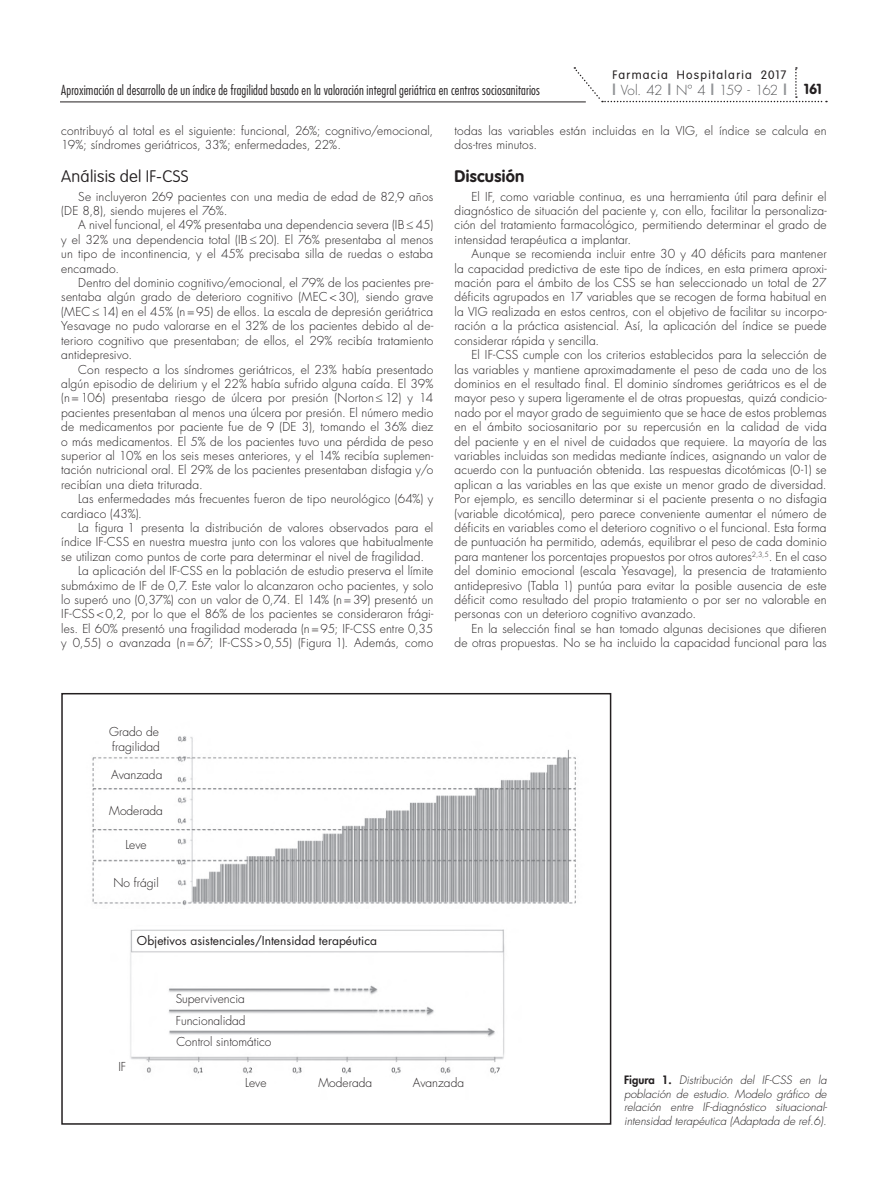
<style>
.page{position:relative;width:888px;height:1186px;background:#fff}
.page>*{position:absolute;margin:0;border:0;box-sizing:border-box;transform-origin:0 0}
.t1{font:100 16.5px "VAG Rounded Std";letter-spacing:.015em;color:#231f20}
.t2{font:700 16.5px "VAG Rounded Std";letter-spacing:.015em;color:#231f20}
.t3{font:700 14.4px "VAG Rounded Std";color:#231f20}
.t4{font:300 condensed 13.5px "Futura Std";letter-spacing:.01em;color:#231f20}
.t5{font:300 13.5px "Futura Std";letter-spacing:-.05em;color:#57585a}
.t6{font:300 12px/14.4px "Futura Std";letter-spacing:.01em;color:#231f20}
.t7{font:12px "Futura Std";color:#231f20}
.t8{font:300 12px "VAG Rounded Std";letter-spacing:.105em;color:#231f20}
.t9{font:italic 300 11.25px/13.5px "Futura Std";color:#231f20;text-align:justify}
.s1{font-weight:800;color:#939598}
.s2{font-weight:800;font-style:normal}
</style>
<div class="page">
<svg style="left:574px;top:67px;width:253px;height:35px"></svg>
<hr style="left:60px;top:102px;width:526px;height:1px;background:#231f20">
<img style="left:92px;top:736px;width:484px;height:338px">
<div style="left:61px;top:693px;width:550px;height:431px;border:2px solid #231f20"></div>
<p class="t8" style="left:612px;top:68px;width:176px">Farmacia Hospitalaria 2017</p>
<p class="t4" style="left:61px;top:82px;width:480px">Aproximación al desarrollo de un índice de fragilidad basado en la valoración integral geriátrica en centros sociosanitarios</p>
<p class="t5" style="left:612px;top:82px;width:176px"><span class="s1">l</span> Vol. 42 <span class="s1">l</span> Nº 4 <span class="s1">l</span> 159 - 162 <span class="s1">l</span></p>
<p class="t6" style="left:61px;top:124px;width:374px">contribuyó al total es el siguiente: funcional, 26%; cognitivo/emocional,<br>19%; síndromes geriátricos, 33%; enfermedades, 22%.</p>
<h1 class="t1" style="left:61px;top:167px;width:129px">Análisis del IF-CSS</h1>
<p class="t6" style="left:61px;top:189px;width:373px;text-indent:17px">Se incluyeron 269 pacientes con una media de edad de 82,9 años (DE 8,8), siendo mujeres el 76%.</p>
<p class="t6" style="left:61px;top:218px;width:374px;text-align:justify;text-indent:17px">A nivel funcional, el 49% presentaba una dependencia severa (IB≤45) y el 32% una dependencia total (IB≤20). El 76% presentaba al menos un tipo de incontinencia, y el 45% precisaba silla de ruedas o estaba encamado.</p>
<p class="t6" style="left:61px;top:276px;width:374px;text-align:justify;text-indent:17px">Dentro del dominio cognitivo/emocional, el 79% de los pacientes pre&shy;sentaba algún grado de deterioro cognitivo (MEC&lt;30), siendo grave (MEC≤14) en el 45% (n=95) de ellos. La escala de depresión geriátrica Yesavage no pudo valorarse en el 32% de los pacientes debido al de&shy;terioro cognitivo que presentaban; de ellos, el 29% recibía tratamiento antidepresivo.</p>
<p class="t6" style="left:61px;top:362px;width:374px;text-align:justify;text-indent:17px">Con respecto a los síndromes geriátricos, el 23% había presentado algún episodio de delirium y el 22% había sufrido alguna caída. El 39% (n=106) presentaba riesgo de úlcera por presión (Norton≤12) y 14 pacientes presentaban al menos una úlcera por presión. El número medio de medicamentos por paciente fue de 9 (DE 3), tomando el 36% diez o más medicamentos. El 5% de los pacientes tuvo una pérdida de peso superior al 10% en los seis meses anteriores, y el 14% recibía suplemen&shy;tación nutricional oral. El 29% de los pacientes presentaban disfagia y/o recibían una dieta triturada.</p>
<p class="t6" style="left:61px;top:492px;width:374px;text-indent:17px">Las enfermedades más frecuentes fueron de tipo neurológico (64%) y cardiaco (43%).</p>
<p class="t6" style="left:78px;top:521px;width:357px">La figura 1 presenta la distribución de valores observados para el</p>
<p class="t6" style="left:61px;top:535px;width:374px">índice IF-CSS en nuestra muestra junto con los valores que habitualmente</p>
<p class="t6" style="left:61px;top:549px;width:364px">se utilizan como puntos de corte para determinar el nivel de fragilidad.</p>
<p class="t6" style="left:78px;top:564px;width:356px">La aplicación del IF-CSS en la población de estudio preserva el límite</p>
<p class="t6" style="left:61px;top:578px;width:374px">submáximo de IF de 0,7. Este valor lo alcanzaron ocho pacientes, y solo</p>
<p class="t6" style="left:61px;top:593px;width:374px">lo superó uno (0,37%) con un valor de 0,74. El 14% (n=39) presentó un</p>
<p class="t6" style="left:61px;top:607px;width:374px">IF-CSS&lt;0,2, por lo que el 86% de los pacientes se consideraron frági-</p>
<p class="t6" style="left:61px;top:621px;width:374px">les. El 60% presentó una fragilidad moderada (n=95; IF-CSS entre 0,35</p>
<p class="t6" style="left:61px;top:636px;width:374px">y 0,55) o avanzada (n=67; IF-CSS&gt;0,55) (Figura 1). Además, como</p>
<p class="t3" style="left:804px;top:81px;width:19px">161</p>
<p class="t6" style="left:455px;top:124px;width:373px">todas las variables están incluidas en la VIG, el índice se calcula en dos-tres minutos.</p>
<h1 class="t2" style="left:455px;top:166px;width:71px">Discusión</h1>
<p class="t6" style="left:455px;top:189px;width:374px;text-align:justify;text-indent:17px">El IF, como variable continua, es una herramienta útil para definir el diagnóstico de situación del paciente y, con ello, facilitar la personaliza&shy;ción del tratamiento farmacológico, permitiendo determinar el grado de intensidad terapéutica a implantar.</p>
<p class="t6" style="left:455px;top:247px;width:374px;text-align:justify;text-indent:17px">Aunque se recomienda incluir entre 30 y 40 déficits para mantener la capacidad predictiva de este tipo de índices, en esta primera aproxi&shy;mación para el ámbito de los CSS se han seleccionado un total de 27 déficits agrupados en 17 variables que se recogen de forma habitual en la VIG realizada en estos centros, con el objetivo de facilitar su incorpo&shy;ración a la práctica asistencial. Así, la aplicación del índice se puede considerar rápida y sencilla.</p>
<p class="t6" style="left:455px;top:348px;width:374px;text-align:justify;text-indent:17px">El IF-CSS cumple con los criterios establecidos para la selección de las variables y mantiene aproximadamente el peso de cada uno de los dominios en el resultado final. El dominio síndromes geriátricos es el de mayor peso y supera ligeramente el de otras propuestas, quizá condicio&shy;nado por el mayor grado de seguimiento que se hace de estos problemas en el ámbito sociosanitario por su repercusión en la calidad de vida del paciente y en el nivel de cuidados que requiere. La mayoría de las variables incluidas son medidas mediante índices, asignando un valor de acuerdo con la puntuación obtenida. Las respuestas dicotómicas (0-1) se aplican a las variables en las que existe un menor grado de diversidad.<br>Por ejemplo, es sencillo determinar si el paciente presenta o no disfagia (variable dicotómica), pero parece conveniente aumentar el número de déficits en variables como el deterioro cognitivo o el funcional. Esta forma de puntuación ha permitido, además, equilibrar el peso de cada dominio para mantener los porcentajes propuestos por otros autores<sup>2,3,5</sup>. En el caso del dominio emocional (escala Yesavage), la presencia de tratamiento antidepresivo (Tabla 1) puntúa para evitar la posible ausencia de este déficit como resultado del propio tratamiento o por ser no valorable en personas con un deterioro cognitivo avanzado.</p>
<p class="t6" style="left:455px;top:621px;width:374px;text-align:right">En la selección final se han tomado algunas decisiones que difieren<br>de otras propuestas. No se ha incluido la capacidad funcional para las</p>
<p class="t6" style="left:109px;top:725px;width:52px">Grado de fragilidad</p>
<p class="t6" style="left:111px;top:767px;width:53px">Avanzada</p>
<p class="t6" style="left:109px;top:803px;width:55px">Moderada</p>
<p class="t6" style="left:125px;top:837px;width:23px">Leve</p>
<p class="t6" style="left:113px;top:876px;width:47px">No frágil</p>
<p class="t7" style="left:137px;top:933px;width:241px">Objetivos asistenciales/Intensidad terapéutica</p>
<p class="t6" style="left:176px;top:992px;width:71px">Supervivencia</p>
<p class="t6" style="left:118px;top:1059px;width:9px">IF</p>
<p class="t6" style="left:176px;top:1010px;width:97px;line-height:21.6px">Funcionalidad<br>Control sintomático</p>
<p class="t6" style="left:245px;top:1075px;width:23px">Leve</p>
<p class="t6" style="left:318px;top:1075px;width:55px">Moderada</p>
<p class="t6" style="left:413px;top:1075px;width:53px">Avanzada</p>
<p class="t9" style="left:624px;top:1073px;width:205px"><span class="s2">Figura 1.</span> Distribución del IF-CSS en la población de estudio. Modelo gráfico de relación entre IF-diagnóstico situacional&shy;intensidad terapéutica (Adaptada de ref.6).</p>
</div>
